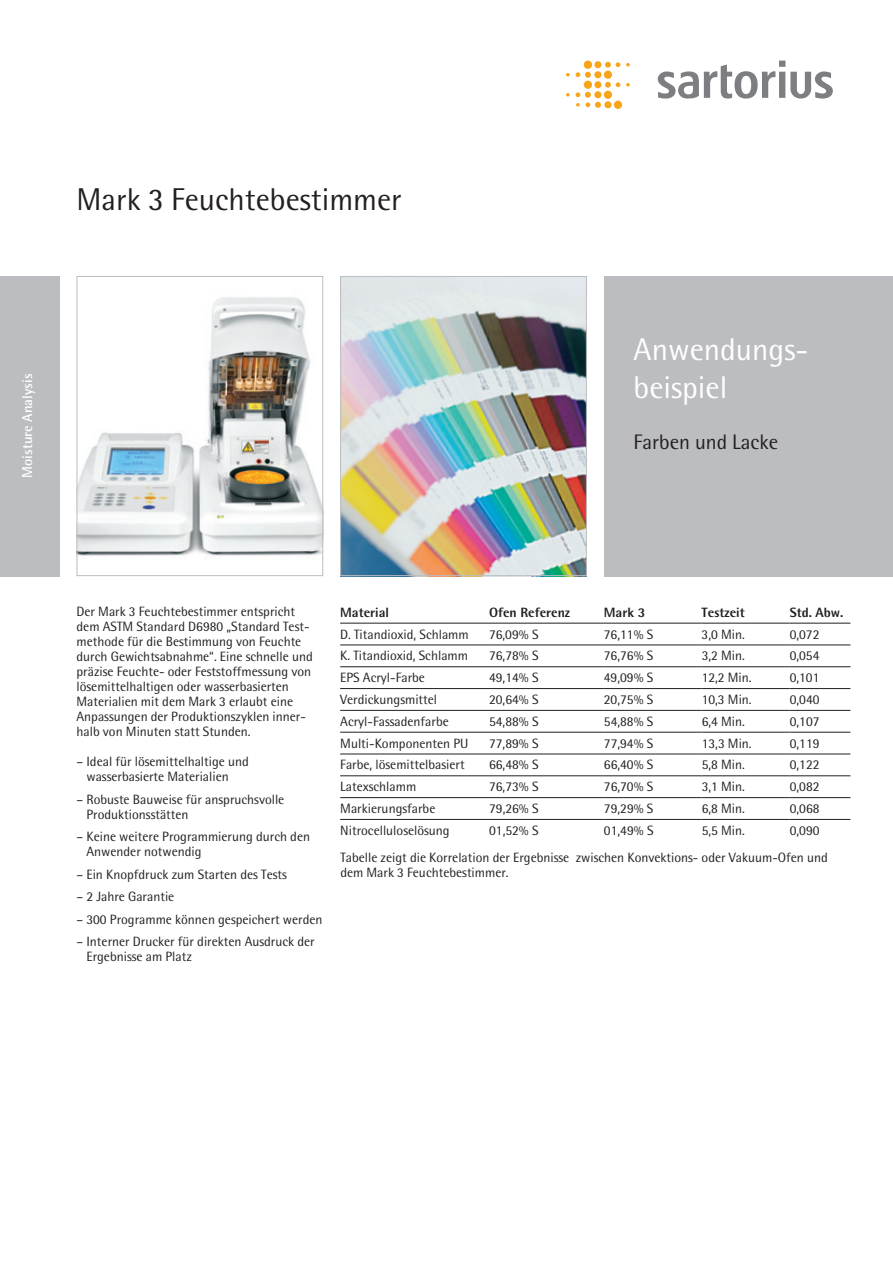
<style>
.page{position:relative;width:893px;height:1263px;background:#fff}
.page>*{position:absolute;margin:0;border:0;box-sizing:border-box;transform-origin:0 0}
.t1{font:31.5px "Sartorius Rotis Sans";color:#231f20}
.t2{font:31.5px/37.5px "Sartorius Rotis Sans";color:#fff}
.t3{font:21px "Sartorius Rotis Sans";color:#231f20}
.t4{font:700 14.25px "Sartorius Rotis Sans";letter-spacing:-.005em;color:#fff}
.t5{font:13.5px/15px "Sartorius Rotis Sans";color:#231f20}
.t6{font:800 13.5px "Sartorius Rotis Sans";color:#231f20}
</style>
<div class="page">
<div style="left:0;top:276px;width:60px;height:300px;background:#bcbdc0"></div>
<div style="left:584px;top:61px;width:8px;height:8px;background:#f9a51b;border-radius:50%"></div>
<svg style="left:626px;top:63px;width:4px;height:3px"></svg>
<svg style="left:626px;top:83px;width:4px;height:4px"></svg>
<svg style="left:566px;top:73px;width:4px;height:4px"></svg>
<svg style="left:566px;top:93px;width:4px;height:4px"></svg>
<svg style="left:614px;top:101px;width:8px;height:8px"></svg>
<svg style="left:576px;top:62px;width:44px;height:46px"></svg>
<svg style="left:658px;top:61px;width:175px;height:38px"></svg>
<img style="left:79px;top:297px;width:242px;height:259px">
<div style="left:77px;top:276px;width:246px;height:300px;border:1px solid #bcbdc0"></div>
<img style="left:342px;top:278px;width:243px;height:296px">
<div style="left:340px;top:276px;width:247px;height:300px;border:1px solid #bcbdc0"></div>
<hr style="left:340px;top:623px;width:149px;height:1px;background:#231f20">
<hr style="left:489px;top:623px;width:115px;height:1px;background:#231f20">
<hr style="left:604px;top:623px;width:98px;height:1px;background:#231f20">
<hr style="left:702px;top:623px;width:88px;height:1px;background:#231f20">
<hr style="left:790px;top:623px;width:60px;height:1px;background:#231f20">
<hr style="left:340px;top:645px;width:149px;height:1px;background:#231f20">
<hr style="left:489px;top:645px;width:115px;height:1px;background:#231f20">
<hr style="left:604px;top:645px;width:98px;height:1px;background:#231f20">
<hr style="left:702px;top:645px;width:88px;height:1px;background:#231f20">
<hr style="left:790px;top:645px;width:60px;height:1px;background:#231f20">
<hr style="left:340px;top:666px;width:149px;height:1px;background:#231f20">
<hr style="left:489px;top:666px;width:115px;height:1px;background:#231f20">
<hr style="left:604px;top:666px;width:98px;height:1px;background:#231f20">
<hr style="left:702px;top:666px;width:88px;height:1px;background:#231f20">
<hr style="left:790px;top:666px;width:60px;height:1px;background:#231f20">
<hr style="left:340px;top:688px;width:149px;height:1px;background:#231f20">
<hr style="left:489px;top:688px;width:115px;height:1px;background:#231f20">
<hr style="left:604px;top:688px;width:98px;height:1px;background:#231f20">
<hr style="left:702px;top:688px;width:88px;height:1px;background:#231f20">
<hr style="left:790px;top:688px;width:60px;height:1px;background:#231f20">
<hr style="left:340px;top:710px;width:149px;height:1px;background:#231f20">
<hr style="left:489px;top:710px;width:115px;height:1px;background:#231f20">
<hr style="left:604px;top:710px;width:98px;height:1px;background:#231f20">
<hr style="left:702px;top:710px;width:88px;height:1px;background:#231f20">
<hr style="left:790px;top:710px;width:60px;height:1px;background:#231f20">
<hr style="left:340px;top:732px;width:149px;height:1px;background:#231f20">
<hr style="left:489px;top:732px;width:115px;height:1px;background:#231f20">
<hr style="left:604px;top:732px;width:98px;height:1px;background:#231f20">
<hr style="left:702px;top:732px;width:88px;height:1px;background:#231f20">
<hr style="left:790px;top:732px;width:60px;height:1px;background:#231f20">
<hr style="left:340px;top:754px;width:149px;height:1px;background:#231f20">
<hr style="left:489px;top:754px;width:115px;height:1px;background:#231f20">
<hr style="left:604px;top:754px;width:98px;height:1px;background:#231f20">
<hr style="left:702px;top:754px;width:88px;height:1px;background:#231f20">
<hr style="left:790px;top:754px;width:60px;height:1px;background:#231f20">
<hr style="left:340px;top:775px;width:149px;height:1px;background:#231f20">
<hr style="left:489px;top:775px;width:115px;height:1px;background:#231f20">
<hr style="left:604px;top:775px;width:98px;height:1px;background:#231f20">
<hr style="left:702px;top:775px;width:88px;height:1px;background:#231f20">
<hr style="left:790px;top:775px;width:60px;height:1px;background:#231f20">
<hr style="left:340px;top:797px;width:149px;height:1px;background:#231f20">
<hr style="left:489px;top:797px;width:115px;height:1px;background:#231f20">
<hr style="left:604px;top:797px;width:98px;height:1px;background:#231f20">
<hr style="left:702px;top:797px;width:88px;height:1px;background:#231f20">
<hr style="left:790px;top:797px;width:60px;height:1px;background:#231f20">
<hr style="left:340px;top:819px;width:149px;height:1px;background:#231f20">
<hr style="left:489px;top:819px;width:115px;height:1px;background:#231f20">
<hr style="left:604px;top:819px;width:98px;height:1px;background:#231f20">
<hr style="left:702px;top:819px;width:88px;height:1px;background:#231f20">
<hr style="left:790px;top:819px;width:60px;height:1px;background:#231f20">
<div style="left:604px;top:276px;width:289px;height:300px;background:#bcbdc0"></div>
<h1 class="t1" style="left:77px;top:181px;width:327px">Mark 3 Feuchtebestimmer</h1>
<p class="t4" style="left:18px;top:478px;width:105px;rotate:-90deg">Moisture Analysis</p>
<h1 class="t2" style="left:634px;top:330px;width:176px">Anwendungs&shy;beispiel</h1>
<h2 class="t3" style="left:634px;top:429px;width:146px">Farben und Lacke</h2>
<p class="t5" style="left:77px;top:604px;width:238px">Der Mark 3 Feuchtebestimmer entspricht dem ASTM Standard D6980 „Standard Test&shy;methode für die Bestimmung von Feuchte durch Gewichtsabnahme“. Eine schnelle und präzise Feuchte- oder Feststoffmessung von lösemittelhaltigen oder wasserbasierten Materialien mit dem Mark 3 erlaubt eine Anpassungen der Produktionszyklen inner&shy;halb von Minuten statt Stunden.</p>
<p class="t5" style="left:86px;top:754px;width:164px;text-indent:-10px">– Ideal für lösemittelhaltige und wasserbasierte Materialien</p>
<p class="t5" style="left:86px;top:792px;width:199px;text-indent:-10px">– Robuste Bauweise für anspruchsvolle<br>Produktionsstätten</p>
<p class="t5" style="left:86px;top:829px;width:225px;text-indent:-10px">– Keine weitere Programmierung durch den<br>Anwender notwendig</p>
<p class="t5" style="left:77px;top:867px;width:212px">– Ein Knopfdruck zum Starten des Tests</p>
<p class="t5" style="left:77px;top:889px;width:99px">– 2 Jahre Garantie</p>
<p class="t5" style="left:77px;top:912px;width:248px">– 300 Programme können gespeichert werden</p>
<p class="t5" style="left:86px;top:934px;width:230px;text-indent:-10px">– Interner Drucker für direkten Ausdruck der<br>Ergebnisse am Platz</p>
<p class="t6" style="left:340px;top:604px;width:50px">Material</p>
<p class="t6" style="left:489px;top:604px;width:83px">Ofen Referenz</p>
<p class="t6" style="left:604px;top:604px;width:43px">Mark 3</p>
<p class="t6" style="left:702px;top:604px;width:45px">Testzeit</p>
<p class="t6" style="left:790px;top:604px;width:55px">Std. Abw.</p>
<p class="t5" style="left:340px;top:626px;width:130px">D. Titandioxid, Schlamm</p>
<p class="t5" style="left:489px;top:626px;width:51px">76,09% S</p>
<p class="t5" style="left:604px;top:626px;width:51px">76,11% S</p>
<p class="t5" style="left:702px;top:626px;width:45px">3,0 Min.</p>
<p class="t5" style="left:790px;top:626px;width:31px">0,072</p>
<p class="t5" style="left:340px;top:648px;width:129px">K. Titandioxid, Schlamm</p>
<p class="t5" style="left:489px;top:648px;width:51px">76,78% S</p>
<p class="t5" style="left:604px;top:648px;width:51px">76,76% S</p>
<p class="t5" style="left:702px;top:648px;width:45px">3,2 Min.</p>
<p class="t5" style="left:790px;top:648px;width:31px">0,054</p>
<p class="t5" style="left:340px;top:670px;width:86px">EPS Acryl-Farbe</p>
<p class="t5" style="left:489px;top:670px;width:51px">49,14% S</p>
<p class="t5" style="left:604px;top:670px;width:51px">49,09% S</p>
<p class="t5" style="left:702px;top:670px;width:51px">12,2 Min.</p>
<p class="t5" style="left:790px;top:670px;width:31px">0,101</p>
<p class="t5" style="left:340px;top:692px;width:98px">Verdickungsmittel</p>
<p class="t5" style="left:489px;top:692px;width:51px">20,64% S</p>
<p class="t5" style="left:604px;top:692px;width:51px">20,75% S</p>
<p class="t5" style="left:702px;top:692px;width:51px">10,3 Min.</p>
<p class="t5" style="left:790px;top:692px;width:31px">0,040</p>
<p class="t5" style="left:340px;top:714px;width:110px">Acryl-Fassadenfarbe</p>
<p class="t5" style="left:489px;top:714px;width:51px">54,88% S</p>
<p class="t5" style="left:604px;top:714px;width:51px">54,88% S</p>
<p class="t5" style="left:702px;top:714px;width:45px">6,4 Min.</p>
<p class="t5" style="left:790px;top:714px;width:31px">0,107</p>
<p class="t5" style="left:340px;top:735px;width:130px">Multi-Komponenten PU</p>
<p class="t5" style="left:489px;top:735px;width:51px">77,89% S</p>
<p class="t5" style="left:604px;top:735px;width:51px">77,94% S</p>
<p class="t5" style="left:702px;top:735px;width:51px">13,3 Min.</p>
<p class="t5" style="left:790px;top:735px;width:31px">0,119</p>
<p class="t5" style="left:340px;top:757px;width:126px">Farbe, lösemittelbasiert</p>
<p class="t5" style="left:489px;top:757px;width:51px">66,48% S</p>
<p class="t5" style="left:604px;top:757px;width:51px">66,40% S</p>
<p class="t5" style="left:702px;top:757px;width:45px">5,8 Min.</p>
<p class="t5" style="left:790px;top:757px;width:31px">0,122</p>
<p class="t5" style="left:340px;top:779px;width:78px">Latexschlamm</p>
<p class="t5" style="left:489px;top:779px;width:51px">76,73% S</p>
<p class="t5" style="left:604px;top:779px;width:51px">76,70% S</p>
<p class="t5" style="left:702px;top:779px;width:45px">3,1 Min.</p>
<p class="t5" style="left:790px;top:779px;width:31px">0,082</p>
<p class="t5" style="left:340px;top:801px;width:97px">Markierungsfarbe</p>
<p class="t5" style="left:489px;top:801px;width:51px">79,26% S</p>
<p class="t5" style="left:604px;top:801px;width:51px">79,29% S</p>
<p class="t5" style="left:702px;top:801px;width:45px">6,8 Min.</p>
<p class="t5" style="left:790px;top:801px;width:31px">0,068</p>
<p class="t5" style="left:340px;top:823px;width:111px">Nitrocelluloselösung</p>
<p class="t5" style="left:489px;top:823px;width:51px">01,52% S</p>
<p class="t5" style="left:604px;top:823px;width:51px">01,49% S</p>
<p class="t5" style="left:702px;top:823px;width:45px">5,5 Min.</p>
<p class="t5" style="left:340px;top:816px;width:489px;line-height:27.5px;text-indent:449px">0,090<br>Tabelle zeigt die Korrelation der Ergebnisse zwischen Konvektions- oder Vakuum-Ofen und</p>
<p class="t5" style="left:340px;top:865px;width:170px">dem Mark 3 Feuchtebestimmer.</p>
</div>
